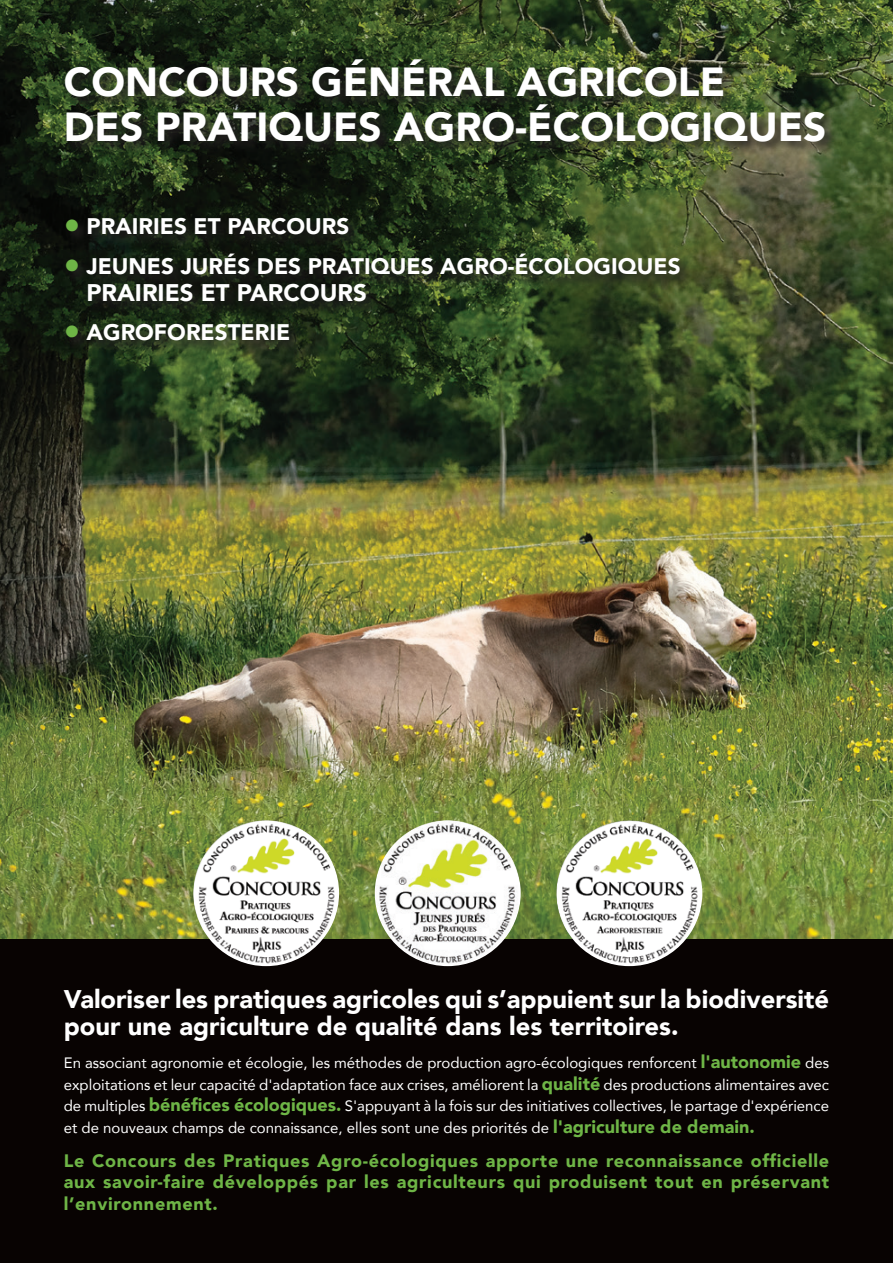
<style>
.page{position:relative;width:893px;height:1263px;background:#fff}
.page>*{position:absolute;margin:0;border:0;box-sizing:border-box;transform-origin:0 0}
.t1{font:900 40.5px/45px "Avenir";color:#fff}
.t2{font:900 25.5px/27px "Avenir";color:#fff}
.t3{font:900 24px "Avenir";color:#fff}
.t4{font:900 22.5px "Avenir";color:#fff}
.t5{font:900 18px/21.6px "Avenir";letter-spacing:.04em;color:#6eb546;text-align:justify}
.t6{font:15px/21.6px "Avenir";color:#fff;text-align:justify}
.s1{font-weight:400;font-size:33px;color:#6eb546}
.s2{font-weight:900;font-size:18px;color:#6eb546}
</style>
<div class="page">
<img style="left:0;top:0;width:893px;height:940px">
<div style="left:0;top:940px;width:893px;height:323px;background:#080302"></div>
<svg style="left:62px;top:56px;width:778px;height:300px;background:#2d3b20"></svg>
<img style="left:375px;top:820px;width:146px;height:146px;border-radius:73px">
<img style="left:556px;top:820px;width:146px;height:146px;border-radius:73px">
<img style="left:193px;top:820px;width:146px;height:146px;border-radius:73px">
<h1 class="t1" style="left:64px;top:58px;width:764px">CONCOURS GÉNÉRAL AGRICOLE<br>DES PRATIQUES AGRO-ÉCOLOGIQUES</h1>
<h3 class="t4" style="left:64px;top:207px;width:287px"><span class="s1">•</span> PRAIRIES ET PARCOURS</h3>
<h3 class="t4" style="left:64px;top:247px;width:618px"><span class="s1">•</span> JEUNES JURÉS DES PRATIQUES AGRO-ÉCOLOGIQUES</h3>
<h3 class="t3" style="left:87px;top:272px;width:282px">PRAIRIES ET PARCOURS</h3>
<h3 class="t4" style="left:64px;top:313px;width:228px"><span class="s1">•</span> AGROFORESTERIE</h3>
<h2 class="t2" style="left:64px;top:984px;width:767px">Valoriser les pratiques agricoles qui s’appuient sur la biodiversité pour une agriculture de qualité dans les territoires.</h2>
<p class="t6" style="left:64px;top:1052px;width:767px">En associant agronomie et écologie, les méthodes de production agro-écologiques renforcent <span class="s2">l'autonomie</span> des exploitations et leur capacité d'adaptation face aux crises, améliorent la <span class="s2">qualité</span> des productions alimentaires avec de multiples <span class="s2">bénéfices écologiques.</span> S'appuyant à la fois sur des initiatives collectives, le partage d'expérience et de nouveaux champs de connaissance, elles sont une des priorités de <span class="s2">l'agriculture de demain.</span></p>
<p class="t5" style="left:64px;top:1149px;width:767px">Le Concours des Pratiques Agro-écologiques apporte une reconnaissance officielle aux savoir-faire développés par les agriculteurs qui produisent tout en préservant l’environnement.</p>
</div>
